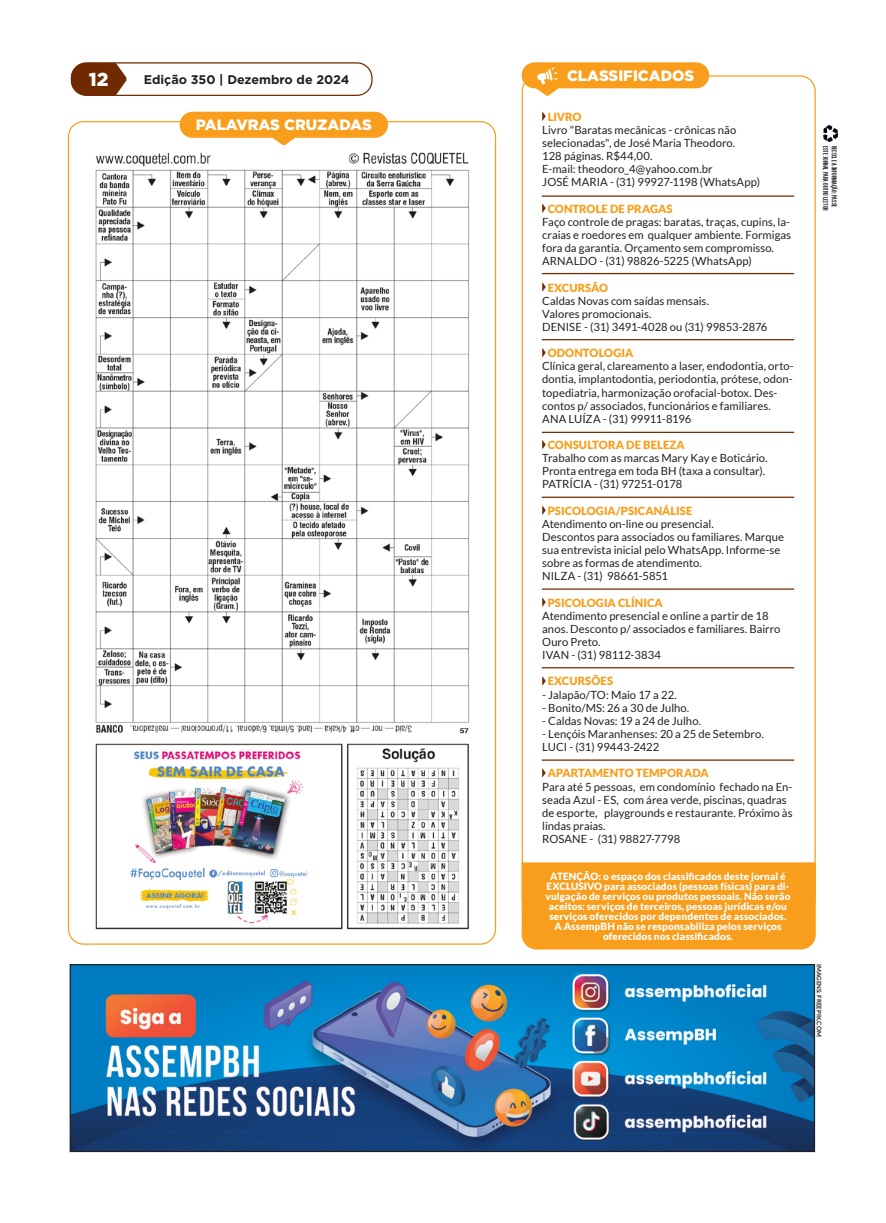
<style>
.page{position:relative;width:886px;height:1223px;background:#fff}
.page>*{position:absolute;margin:0;border:0;box-sizing:border-box;transform-origin:0 0}
.t1{font:900 18.75px "Gotham";color:#fff}
.t2{font:900 15px "Gotham";color:#fff}
.t3{font:700 12.5px "Gotham";color:#231f20}
.Texto_box{font:11.25px/13.1px "Lato";color:#231f20}
.Texto_box-2{font:900 11.25px "Lato";letter-spacing:.005em;color:#f89e1c}
.Texto_box-3{font:900 10px/10px "Lato";letter-spacing:.01em;color:#fff;text-align:center}
.Intertitulo{font:7.5px "Alegre Sans";color:#231f20}
.crédito{font:700 6.25px "Lato";color:#231f20}
</style>
<div class="page">
<svg style="left:71px;top:64px;width:56px;height:30px;background:#824320"></svg>
<div style="left:71px;top:62px;width:302px;height:34px;border:1px solid #712900;border-radius:15px"></div>
<img style="left:68px;top:123px;width:427px;height:821px">
<div style="left:522px;top:862px;width:294px;height:87px;background:#f89e1c"></div>
<svg style="left:542px;top:112px;width:3px;height:9px"></svg>
<svg style="left:542px;top:204px;width:3px;height:9px"></svg>
<svg style="left:542px;top:282px;width:3px;height:9px"></svg>
<svg style="left:542px;top:348px;width:3px;height:9px"></svg>
<svg style="left:542px;top:440px;width:3px;height:9px"></svg>
<svg style="left:542px;top:505px;width:3px;height:10px"></svg>
<svg style="left:542px;top:597px;width:3px;height:9px"></svg>
<svg style="left:542px;top:676px;width:3px;height:9px"></svg>
<svg style="left:542px;top:768px;width:3px;height:9px"></svg>
<img style="left:822px;top:126px;width:15px;height:16px">
<img style="left:72px;top:966px;width:741px;height:184px">
<div style="left:70px;top:964px;width:745px;height:188px;border:1px solid #231f20"></div>
<div style="left:522px;top:62px;width:187px;height:26px;background:#f89e1c;border-radius:13px"></div>
<div style="left:180px;top:112px;width:208px;height:26px;background:#f89e1c;border-radius:13px"></div>
<svg style="left:272px;top:137px;width:23px;height:8px"></svg>
<hr style="left:542px;top:195px;width:252px;height:2px;background:#712900">
<hr style="left:542px;top:273px;width:252px;height:1px;background:#712900">
<hr style="left:542px;top:432px;width:252px;height:1px;background:#712900">
<hr style="left:542px;top:496px;width:252px;height:2px;background:#712900">
<hr style="left:542px;top:588px;width:252px;height:1px;background:#712900">
<hr style="left:542px;top:339px;width:252px;height:1px;background:#712900">
<hr style="left:542px;top:667px;width:252px;height:1px;background:#712900">
<hr style="left:542px;top:759px;width:252px;height:1px;background:#712900">
<svg style="left:536px;top:67px;width:23px;height:29px"></svg>
<h1 class="t1" style="left:89px;top:68px;width:21px">12</h1>
<p class="t3" style="left:144px;top:72px;width:207px">Edição 350 | Dezembro de 2024</p>
<p class="t2" style="left:196px;top:116px;width:178px">PALAVRAS CRUZADAS</p>
<p class="t2" style="left:567px;top:67px;width:129px">CLASSIFICADOS</p>
<p class="Texto_box-2" style="left:548px;top:110px;width:35px">LIVRO</p>
<p class="Texto_box" style="left:542px;top:123px;width:196px">Livro "Baratas mecânicas - crônicas não</p>
<p class="Texto_box" style="left:542px;top:136px;width:194px">selecionadas", de José Maria Theodoro.</p>
<p class="Texto_box" style="left:542px;top:149px;width:112px">128 páginas. R$44,00.</p>
<p class="Texto_box" style="left:542px;top:163px;width:172px">E-mail: theodoro_4@yahoo.com.br</p>
<p class="Texto_box" style="left:542px;top:176px;width:219px">JOSÉ MARIA - (31) 99927-1198 (WhatsApp)</p>
<p class="Texto_box-2" style="left:548px;top:202px;width:126px">CONTROLE DE PRAGAS</p>
<p class="Texto_box" style="left:542px;top:215px;width:250px;text-align:justify">Faço controle de pragas: baratas, traças, cupins, la&shy;craias e roedores em qualquer ambiente. Formigas fora da garantia. Orçamento sem compromisso.</p>
<p class="Texto_box" style="left:542px;top:254px;width:211px">ARNALDO - (31) 98826-5225 (WhatsApp)</p>
<p class="Texto_box-2" style="left:548px;top:281px;width:62px">EXCURSÃO</p>
<p class="Texto_box" style="left:542px;top:294px;width:168px">Caldas Novas com saídas mensais.</p>
<p class="Texto_box" style="left:542px;top:307px;width:111px">Valores promocionais.</p>
<p class="Texto_box" style="left:542px;top:320px;width:227px">DENISE - (31) 3491-4028 ou (31) 99853-2876</p>
<p class="Texto_box-2" style="left:548px;top:346px;width:87px">ODONTOLOGIA</p>
<p class="Texto_box" style="left:542px;top:359px;width:253px">Clínica geral, clareamento a laser, endodontia, orto&shy;dontia, implantodontia, periodontia, prótese, odon&shy;topediatria, harmonização orofacial-botox. Des&shy;contos p/ associados, funcionários e familiares.</p>
<p class="Texto_box" style="left:542px;top:412px;width:151px">ANA LUÍZA - (31) 99911-8196</p>
<p class="Texto_box-2" style="left:548px;top:438px;width:139px">CONSULTORA DE BELEZA</p>
<p class="Texto_box" style="left:542px;top:451px;width:227px">Trabalho com as marcas Mary Kay e Boticário.<br>Pronta entrega em toda BH (taxa a consultar).<br>PATRÍCIA - (31) 97251-0178</p>
<p class="Texto_box-2" style="left:548px;top:504px;width:146px">PSICOLOGIA/PSICANÁLISE</p>
<p class="Texto_box" style="left:542px;top:517px;width:173px">Atendimento on-line ou presencial.</p>
<p class="Texto_box" style="left:542px;top:530px;width:243px">Descontos para associados ou familiares. Marque sua entrevista inicial pelo WhatsApp. Informe-se sobre as formas de atendimento.</p>
<p class="Texto_box" style="left:542px;top:569px;width:127px">NILZA - (31) 98661-5851</p>
<p class="Texto_box-2" style="left:548px;top:596px;width:117px">PSICOLOGIA CLÍNICA</p>
<p class="Texto_box" style="left:542px;top:609px;width:240px">Atendimento presencial e online a partir de 18 anos. Desconto p/ associados e familiares. Bairro<br>Ouro Preto.</p>
<p class="Texto_box" style="left:542px;top:648px;width:120px">IVAN - (31) 98112-3834</p>
<p class="Texto_box-2" style="left:548px;top:674px;width:67px">EXCURSÕES</p>
<p class="Texto_box" style="left:542px;top:688px;width:136px">- Jalapão/TO: Maio 17 a 22.</p>
<p class="Texto_box" style="left:542px;top:701px;width:149px">- Bonito/MS: 26 a 30 de Julho.</p>
<p class="Texto_box" style="left:542px;top:714px;width:160px">- Caldas Novas: 19 a 24 de Julho.</p>
<p class="Texto_box" style="left:542px;top:727px;width:223px">- Lençóis Maranhenses: 20 a 25 de Setembro.</p>
<p class="Texto_box" style="left:542px;top:740px;width:119px">LUCI - (31) 99443-2422</p>
<p class="Texto_box-2" style="left:548px;top:766px;width:163px">APARTAMENTO TEMPORADA</p>
<p class="Texto_box" style="left:542px;top:779px;width:252px">Para até 5 pessoas, em condomínio fechado na En&shy;seada Azul - ES, com área verde, piscinas, quadras de esporte, playgrounds e restaurante. Próximo às lindas praias.</p>
<p class="Texto_box" style="left:542px;top:832px;width:140px">ROSANE - (31) 98827-7798</p>
<p class="Texto_box-3" style="left:545px;top:871px;width:247px">ATENÇÃO: o espaço dos classificados deste jornal é EXCLUSIVO para associados (pessoas físicas) para di&shy;vulgação de serviços ou produtos pessoais. Não serão aceitos: serviços de terceiros, pessoas jurídicas e/ou serviços oferecidos por dependentes de associados.</p>
<p class="Texto_box-3" style="left:554px;top:921px;width:229px">A AssempBH não se responsabiliza pelos serviços oferecidos nos classificados.</p>
<p class="Intertitulo" style="left:830px;top:146px;width:67px;rotate:90deg">ESTE JORNAL PARA OUTRO LEITOR</p>
<p class="Intertitulo" style="left:839px;top:146px;width:63px;rotate:90deg">RECICLE A INFORMAÇÃO: PASSE</p>
<p class="crédito" style="left:823px;top:964px;width:74px;rotate:90deg">IMAGENS: FREEPIK.COM</p>
</div>
